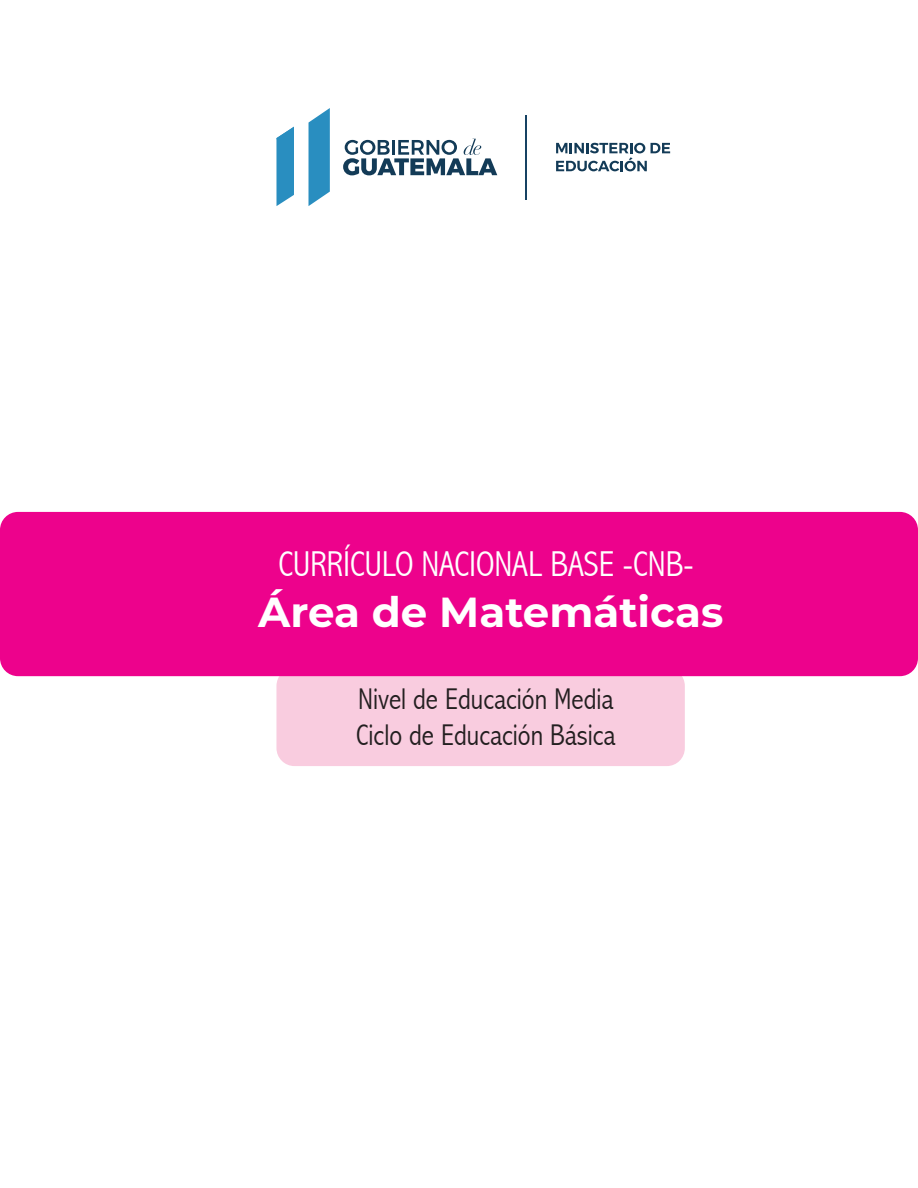
<style>
.page{position:relative;width:918px;height:1188px;background:#fff}
.page>*{position:absolute;margin:0;border:0;box-sizing:border-box;transform-origin:0 0}
.t1{font:700 42px "Montserrat";color:#fff}
.t2{font:300 condensed 36px "Abadi";color:#fff}
.t3{font:300 condensed 30px "Abadi";color:#231f20}
</style>
<div class="page">
<div style="left:276px;top:668px;width:409px;height:98px;background:#f9ccdf;border-radius:18px"></div>
<div style="left:0;top:512px;width:918px;height:164px;background:#ed028c;border-radius:18px"></div>
<svg style="left:276px;top:127px;width:18px;height:79px"></svg>
<svg style="left:309px;top:108px;width:21px;height:98px"></svg>
<svg style="left:343px;top:139px;width:154px;height:36px"></svg>
<hr style="left:526px;top:115px;width:1px;height:84px;background:#164263">
<svg style="left:556px;top:143px;width:114px;height:28px"></svg>
<p class="t2" style="left:279px;top:543px;width:416px">CURRÍCULO NACIONAL BASE -CNB-</p>
<p class="t1" style="left:258px;top:581px;width:467px">Área de Matemáticas</p>
<p class="t3" style="left:358px;top:681px;width:257px">Nivel de Educación Media</p>
<p class="t3" style="left:356px;top:717px;width:261px">Ciclo de Educación Básica</p>
</div>
